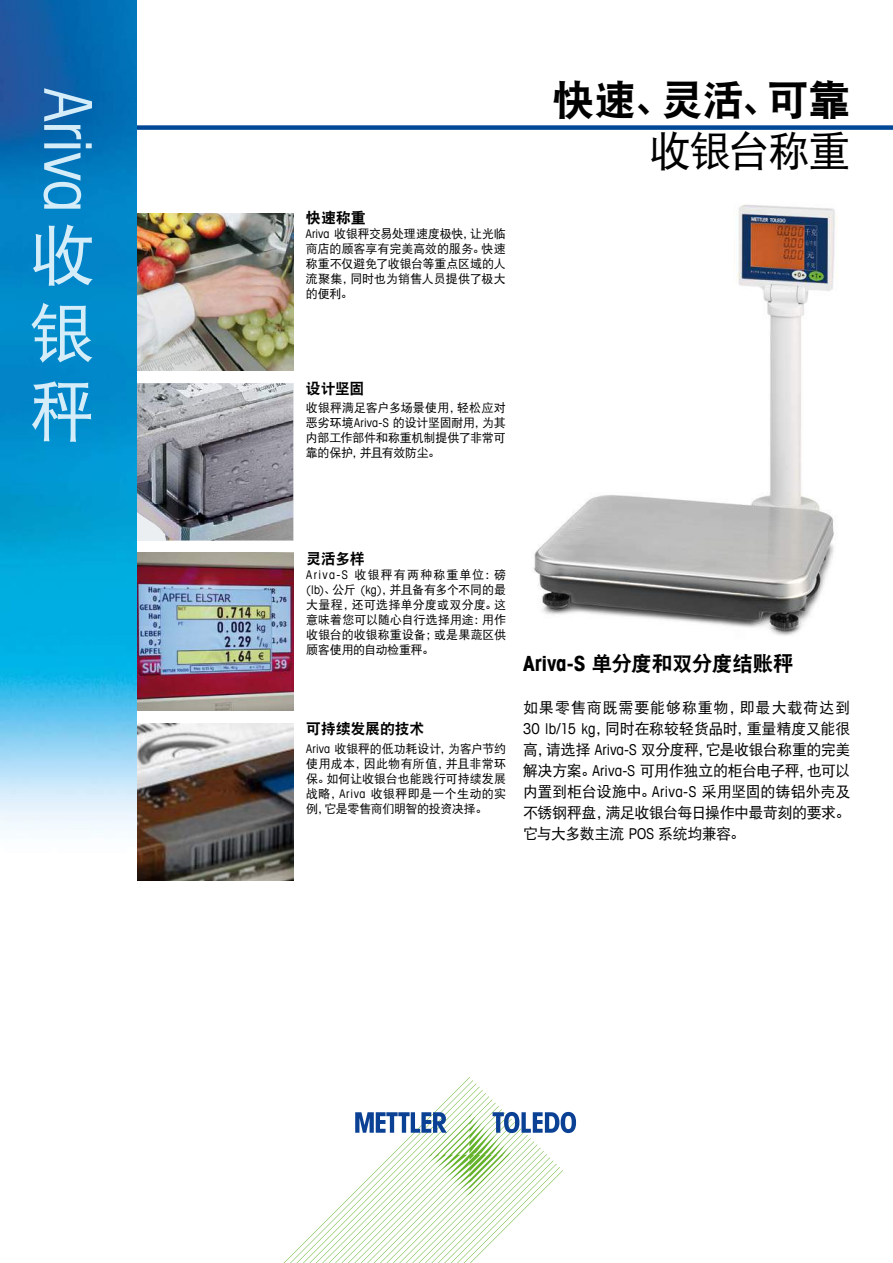
<style>
.page{position:relative;width:893px;height:1263px;background:#fff}
.page>*{position:absolute;margin:0;border:0;box-sizing:border-box;transform-origin:0 0}
.t1{font:condensed 66px "Avant Garde Com";letter-spacing:-.015em;color:#d5edf9}
.t2{font:66px/78px "DFP Hei W5";color:#d5edf9;text-align:justify}
.t3{font:42px "DFP Hei W9";color:#000}
.t4{font:42px "DFP Hei W5";letter-spacing:-.045em;color:#000}
.t5{font:21px "DFP Hei W9";letter-spacing:-.03em;color:#000}
.t6{font:15px/21px "DFP Hei W5";letter-spacing:-.025em;color:#000;text-align:justify}
.t7{font:15px "DFP Hei W9";letter-spacing:-.015em;color:#000}
.t8{font:12px/15px "DFP Hei W5";letter-spacing:-.01em;color:#000;text-align:justify}
.s1{font-family:"Avant Garde Com";font-stretch:condensed}
.s2{font-family:"Avant Garde Com";font-weight:700;font-stretch:condensed}
</style>
<div class="page">
<svg style="left:283px;top:1077px;width:293px;height:186px"></svg>
<img style="left:136px;top:383px;width:157px;height:157px">
<img style="left:136px;top:553px;width:157px;height:157px">
<img style="left:136px;top:213px;width:157px;height:157px">
<img style="left:136px;top:724px;width:157px;height:157px">
<div style="left:111px;top:125px;width:782px;height:5px;background:#004895"></div>
<img style="left:0;top:0;width:136px;height:833px">
<img style="left:533px;top:204px;width:304px;height:432px">
<h1 class="t1" style="left:109px;top:88px;width:126px;rotate:90deg">Ariva</h1>
<h1 class="t2" style="left:30px;top:215px;width:67px">收银秤</h1>
<p class="t7" style="left:306px;top:210px;width:61px">快速称重</p>
<p class="t8" style="left:306px;top:226px;width:201px"><span class="s1">Ariva</span> 收银秤交易处理速度极快，让光临商店的顾客享有完美高效的服务。快速称重不仅避免了收银台等重点区域的人流聚集，同时也为销售人员提供了极大的便利。</p>
<p class="t7" style="left:306px;top:380px;width:60px">设计坚固</p>
<p class="t8" style="left:306px;top:400px;width:201px">收银秤满足客户多场景使用，轻松应对恶劣环境<span class="s1">Ariva-S</span> 的设计坚固耐用，为其内部工作部件和称重机制提供了非常可靠的保护，并且有效防尘。</p>
<h2 class="t3" style="left:552px;top:78px;width:300px">快速、灵活、可靠</h2>
<h2 class="t4" style="left:649px;top:129px;width:203px">收银台称重</h2>
<p class="t7" style="left:306px;top:550px;width:60px">灵活多样</p>
<p class="t8" style="left:306px;top:567px;width:201px"><span class="s1">Ariva-S</span> 收银秤有两种称重单位：磅<span class="s1">(lb)</span>、公斤 <span class="s1">(kg)</span>，并且备有多个不同的最大量程，还可选择单分度或双分度。这意味着您可以随心自行选择用途：用作收银台的收银称重设备；或是果蔬区供顾客使用的自动检重秤。</p>
<p class="t7" style="left:306px;top:721px;width:120px">可持续发展的技术</p>
<p class="t8" style="left:306px;top:741px;width:201px"><span class="s1">Ariva</span> 收银秤的低功耗设计，为客户节约使用成本，因此物有所值，并且非常环保。如何让收银台也能践行可持续发展战略，<span class="s1">Ariva</span> 收银秤即是一个生动的实例，它是零售商们明智的投资决择。</p>
<h3 class="t5" style="left:523px;top:652px;width:272px"><span class="s2">Ariva-S</span> 单分度和双分度结账秤</h3>
<p class="t6" style="left:523px;top:696px;width:329px">如果零售商既需要能够称重物，即最大载荷达到<span class="s1">30 lb/15 kg</span>，同时在称较轻货品时，重量精度又能很高，请选择 <span class="s1">Ariva-S</span> 双分度秤，它是收银台称重的完美解决方案。<span class="s1">Ariva-S</span> 可用作独立的柜台电子秤，也可以内置到柜台设施中。<span class="s1">Ariva-S</span> 采用坚固的铸铝外壳及不锈钢秤盘，满足收银台每日操作中最苛刻的要求。它与大多数主流 <span class="s1">POS</span> 系统均兼容。</p>
</div>
